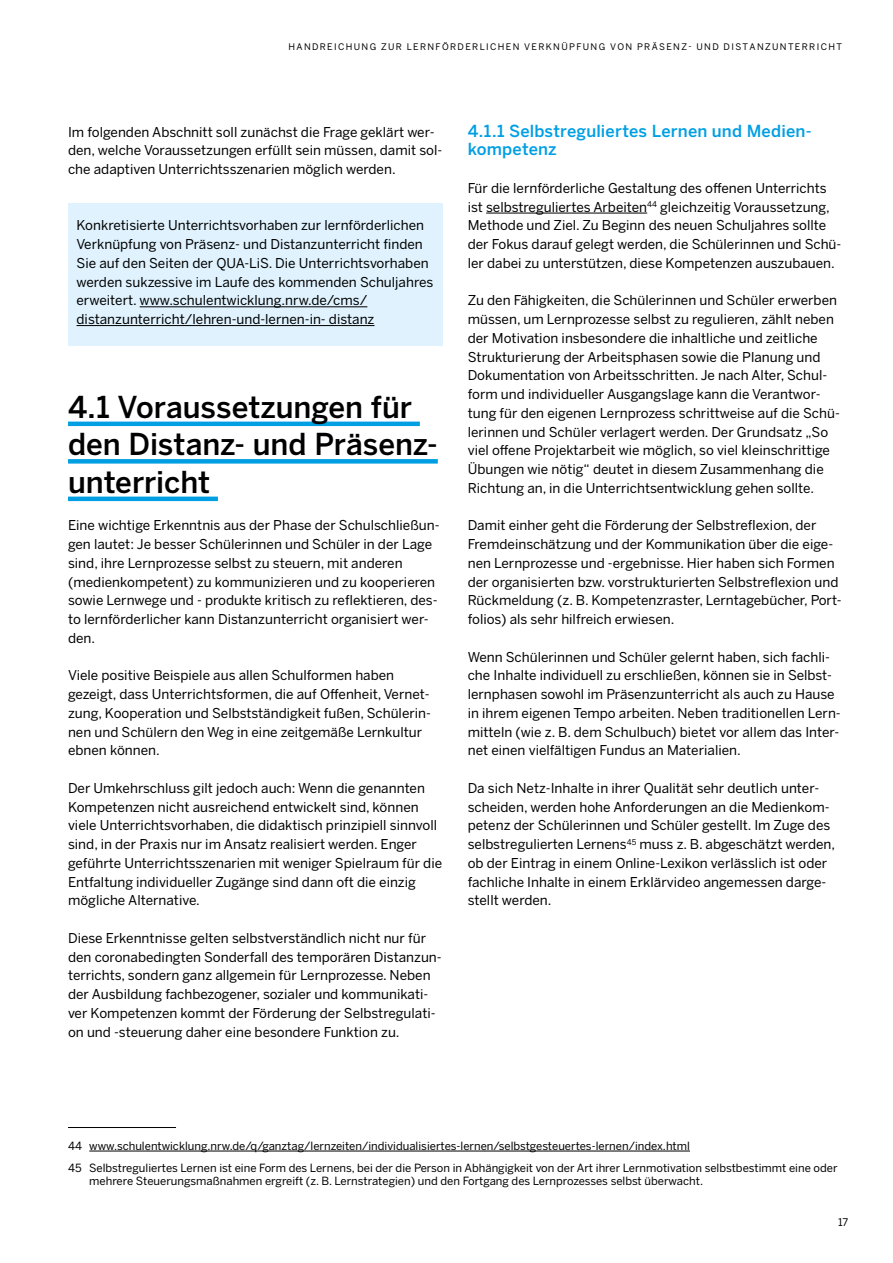
<style>
.page{position:relative;width:893px;height:1263px;background:#fff}
.page>*{position:absolute;margin:0;border:0;box-sizing:border-box;transform-origin:0 0}
.t1{font:500 30px/37.5px "Benton Sans";color:#000}
.t2{font:500 16.5px/18.8px "Benton Sans";letter-spacing:.01em;color:#009fe3}
.t3{font:13.5px/18.8px "Benton Sans";color:#000}
.t4{font:11.25px/22px "Benton Sans";color:#000}
.t5{font:10.5px "Benton Sans";color:#000}
.t6{font:9px "Benton Sans";letter-spacing:.15em;color:#000}
</style>
<div class="page">
<div style="left:68px;top:203px;width:374px;height:143px;background:#dff2fd"></div>
<hr style="left:140px;top:306px;width:227px;height:1px;background:#000">
<hr style="left:77px;top:325px;width:297px;height:1px;background:#000">
<hr style="left:68px;top:422px;width:352px;height:4px;background:#009fe3">
<div style="left:68px;top:459px;width:370px;height:5px;background:#009fe3"></div>
<hr style="left:68px;top:497px;width:150px;height:4px;background:#009fe3">
<hr style="left:68px;top:1127px;width:108px;height:1px;background:#000">
<hr style="left:89px;top:1151px;width:601px;height:1px;background:#000">
<hr style="left:486px;top:213px;width:161px;height:1px;background:#000">
<p class="t6" style="left:289px;top:41px;width:555px">HANDREICHUNG ZUR LERNFÖRDERLICHEN VERKNÜPFUNG VON PRÄSENZ- UND DISTANZUNTERRICHT</p>
<p class="t3" style="left:68px;top:122px;width:376px">Im folgenden Abschnitt soll zunächst die Frage geklärt wer&shy;den, welche Voraussetzungen erfüllt sein müssen, damit sol&shy;che adaptiven Unterrichtsszenarien möglich werden.</p>
<p class="t3" style="left:77px;top:216px;width:358px">Konkretisierte Unterrichtsvorhaben zur lernförderlichen Verknüpfung von Präsenz- und Distanzunterricht finden Sie auf den Seiten der QUA-LiS. Die Unterrichtsvorhaben werden sukzessive im Laufe des kommenden Schuljahres erweitert. www.schulentwicklung.nrw.de/cms/ distanzunterricht/lehren-und-lernen-in- distanz</p>
<h1 class="t1" style="left:68px;top:388px;width:371px">4.1 Voraussetzungen für den Distanz- und Präsenz&shy;unterricht</h1>
<p class="t3" style="left:68px;top:516px;width:373px">Eine wichtige Erkenntnis aus der Phase der Schulschließun&shy;gen lautet: Je besser Schülerinnen und Schüler in der Lage sind, ihre Lernprozesse selbst zu steuern, mit anderen (medienkompetent) zu kommunizieren und zu kooperieren sowie Lernwege und - produkte kritisch zu reflektieren, des&shy;to lernförderlicher kann Distanzunterricht organisiert wer&shy;den.</p>
<p class="t3" style="left:68px;top:666px;width:364px">Viele positive Beispiele aus allen Schulformen haben gezeigt, dass Unterrichtsformen, die auf Offenheit, Vernet&shy;zung, Kooperation und Selbstständigkeit fußen, Schülerin&shy;nen und Schülern den Weg in eine zeitgemäße Lernkultur ebnen können.</p>
<p class="t3" style="left:68px;top:779px;width:376px">Der Umkehrschluss gilt jedoch auch: Wenn die genannten Kompetenzen nicht ausreichend entwickelt sind, können viele Unterrichtsvorhaben, die didaktisch prinzipiell sinnvoll sind, in der Praxis nur im Ansatz realisiert werden. Enger geführte Unterrichtsszenarien mit weniger Spielraum für die Entfaltung individueller Zugänge sind dann oft die einzig mögliche Alternative.</p>
<p class="t3" style="left:68px;top:929px;width:375px">Diese Erkenntnisse gelten selbstverständlich nicht nur für den coronabedingten Sonderfall des temporären Distanzun&shy;terrichts, sondern ganz allgemein für Lernprozesse. Neben der Ausbildung fachbezogener, sozialer und kommunikati&shy;ver Kompetenzen kommt der Förderung der Selbstregulati&shy;on und -steuerung daher eine besondere Funktion zu.</p>
<p class="t2" style="left:468px;top:121px;width:345px">4.1.1 Selbstreguliertes Lernen und Medien&shy;kompetenz</p>
<p class="t3" style="left:468px;top:179px;width:375px">Für die lernförderliche Gestaltung des offenen Unterrichts ist selbstreguliertes Arbeiten<sup>44</sup> gleichzeitig Voraussetzung, Methode und Ziel. Zu Beginn des neuen Schuljahres sollte der Fokus darauf gelegt werden, die Schülerinnen und Schü&shy;ler dabei zu unterstützen, diese Kompetenzen auszubauen.</p>
<p class="t3" style="left:468px;top:291px;width:374px">Zu den Fähigkeiten, die Schülerinnen und Schüler erwerben müssen, um Lernprozesse selbst zu regulieren, zählt neben der Motivation insbesondere die inhaltliche und zeitliche Strukturierung der Arbeitsphasen sowie die Planung und Dokumentation von Arbeitsschritten. Je nach Alter, Schul&shy;form und individueller Ausgangslage kann die Verantwor&shy;tung für den eigenen Lernprozess schrittweise auf die Schü&shy;lerinnen und Schüler verlagert werden. Der Grundsatz „So viel offene Projektarbeit wie möglich, so viel kleinschrittige Übungen wie nötig“ deutet in diesem Zusammenhang die Richtung an, in die Unterrichtsentwicklung gehen sollte.</p>
<p class="t3" style="left:468px;top:516px;width:375px">Damit einher geht die Förderung der Selbstreflexion, der Fremdeinschätzung und der Kommunikation über die eige&shy;nen Lernprozesse und -ergebnisse. Hier haben sich Formen der organisierten bzw. vorstrukturierten Selbstreflexion und Rückmeldung (z. B. Kompetenzraster, Lerntagebücher, Port&shy;folios) als sehr hilfreich erwiesen.</p>
<p class="t3" style="left:468px;top:647px;width:374px">Wenn Schülerinnen und Schüler gelernt haben, sich fachli&shy;che Inhalte individuell zu erschließen, können sie in Selbst&shy;lernphasen sowohl im Präsenzunterricht als auch zu Hause in ihrem eigenen Tempo arbeiten. Neben traditionellen Lern&shy;mitteln (wie z. B. dem Schulbuch) bietet vor allem das Inter&shy;net einen vielfältigen Fundus an Materialien.</p>
<p class="t3" style="left:468px;top:779px;width:369px">Da sich Netz-Inhalte in ihrer Qualität sehr deutlich unter&shy;scheiden, werden hohe Anforderungen an die Medienkom&shy;petenz der Schülerinnen und Schüler gestellt. Im Zuge des selbstregulierten Lernens<sup>45</sup> muss z. B. abgeschätzt werden, ob der Eintrag in einem Online-Lexikon verlässlich ist oder fachliche Inhalte in einem Erklärvideo angemessen darge&shy;stellt werden.</p>
<p class="t4" style="left:68px;top:1134px;width:771px">44 www.schulentwicklung.nrw.de/q/ganztag/lernzeiten/individualisiertes-lernen/selbstgesteuertes-lernen/index.html<br>45 Selbstreguliertes Lernen ist eine Form des Lernens, bei der die Person in Abhängigkeit von der Art ihrer Lernmotivation selbstbestimmt eine oder</p>
<p class="t4" style="left:89px;top:1170px;width:615px">mehrere Steuerungsmaßnahmen ergreift (z. B. Lernstrategien) und den Fortgang des Lernprozesses selbst überwacht.</p>
<p class="t5" style="left:838px;top:1216px;width:12px">17</p>
</div>
